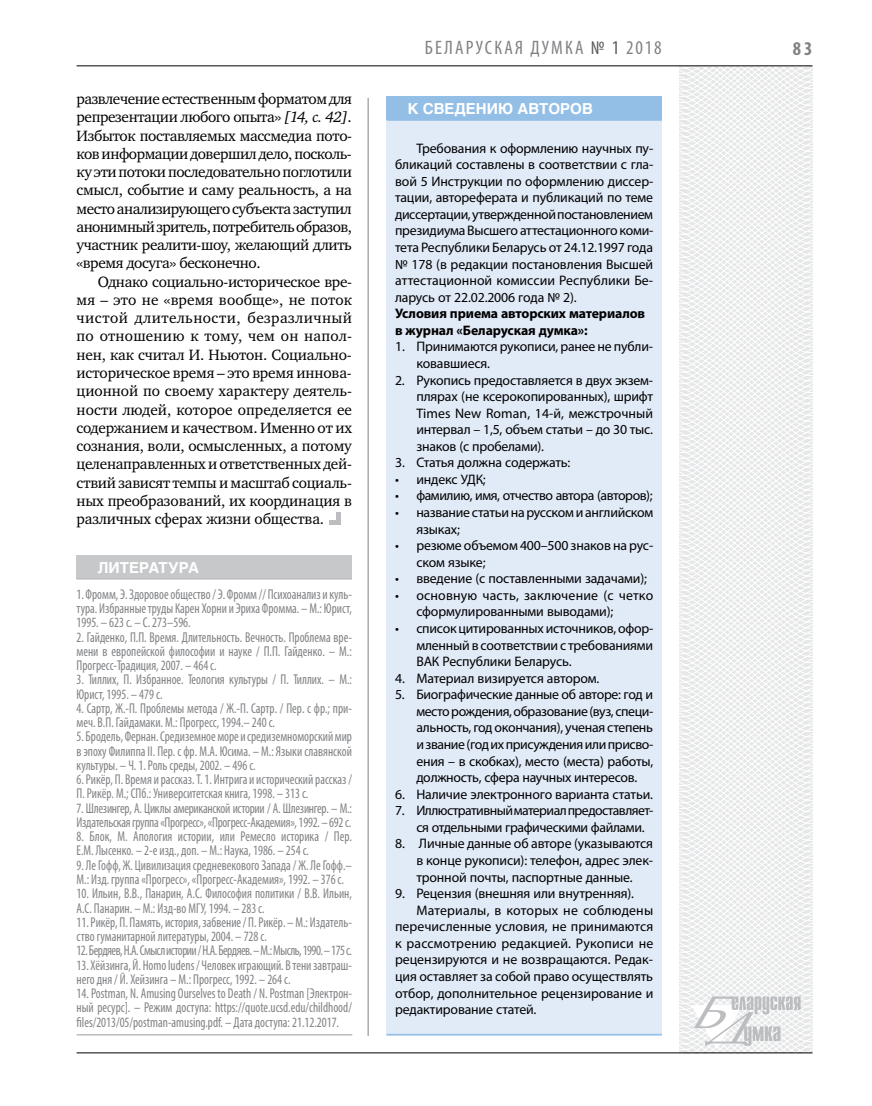
<style>
.page{position:relative;width:872px;height:1106px;background:#fff}
.page>*{position:absolute;margin:0;border:0;box-sizing:border-box;transform-origin:0 0}
.t1{font:condensed 19.5px "Myriad Pro";letter-spacing:.11em;color:#808285}
.t2{font:700 condensed 19.5px "Myriad Pro";color:#808285}
.t3{font:15.3px/18.3px "Charter C";letter-spacing:-.015em;color:#000;text-align:justify}
.t4{font:700 15px "Helios";color:#fff}
.t5{font:condensed 14.25px/14.2px "Myriad Pro";color:#808285;scale:.9 1}
.t6{font:condensed 14.25px/14.2px "Myriad Pro";letter-spacing:-.02em;color:#808285;scale:.9 1}
.t7{font:condensed 14.25px "Myriad Pro";letter-spacing:-.04em;color:#808285;scale:.9 1}
.t8{font:13.8px/16.5px "Myriad Pro";letter-spacing:-.01em;color:#000;text-align:justify}
.t9{font:13.8px/16.5px "Myriad Pro";letter-spacing:-.035em;color:#000}
.t10{font:700 13.8px/16.5px "Myriad Pro";letter-spacing:-.01em;color:#000}
.t11{font:13.8px "Myriad Pro";letter-spacing:-.03em;color:#000}
.t12{font:13.8px "Myriad Pro";letter-spacing:.01em;color:#000}
.t13{font:13.8px "Myriad Pro";letter-spacing:.015em;color:#000}
.s1{font-style:italic}
.s2{color:#58595b}
</style>
<div class="page">
<hr style="left:368px;top:98px;width:1px;height:938px;background:#808285">
<svg style="left:621px;top:65px;width:192px;height:989px"></svg>
<svg style="left:691px;top:996px;width:109px;height:53px"></svg>
<hr style="left:77px;top:65px;width:735px;height:1px;background:#000">
<hr style="left:77px;top:1052px;width:735px;height:1px;background:#000">
<div style="left:77px;top:555px;width:275px;height:23px;background:#c6c8ca"></div>
<hr style="left:77px;top:1034px;width:275px;height:1px;background:#bcbdc0">
<hr style="left:77px;top:578px;width:275px;height:1px;background:#bcbdc0">
<div style="left:386px;top:121px;width:276px;height:914px;background:#e1eaf7"></div>
<hr style="left:386px;top:1033px;width:276px;height:2px;background:#93bfe6">
<div style="left:386px;top:97px;width:276px;height:23px;background:#93bfe6"></div>
<hr style="left:386px;top:119px;width:276px;height:2px;background:#93bfe6">
<div style="left:336px;top:512px;width:5px;height:12px;background:#bcbdc0"></div>
<hr style="left:329px;top:520px;width:12px;height:4px;background:#bcbdc0">
<p class="t3" style="left:77px;top:90px;width:277px">развлечение естественным форматом для репрезентации любого опыта» <span class="s1">[14, с. 42]</span>.<br>Избыток поставляемых массмедиа пото&shy;ков информации довершил дело, посколь&shy;ку эти потоки последовательно поглотили смысл, событие и саму реальность, а на место анализирующего субъекта заступил анонимный зритель, потребитель образов, участник реалити-шоу, желающий длить «время досуга» бесконечно.</p>
<p class="t3" style="left:77px;top:272px;width:277px;text-indent:21px">Однако социально-историческое вре&shy;мя – это не «время вообще», не поток чистой длительности, безразличный по отношению к тому, чем он напол&shy;нен, как считал И. Ньютон. Социально&shy;историческое время – это время иннова&shy;ционной по своему характеру деятель&shy;ности людей, которое определяется ее содержанием и качеством. Именно от их сознания, воли, осмысленных, а потому целенаправленных и ответственных дей&shy;ствий зависят темпы и масштаб социаль&shy;ных преобразований, их координация в различных сферах жизни общества.</p>
<p class="t4" style="left:98px;top:559px;width:103px">Литература</p>
<p class="t5" style="left:77px;top:587px;width:307px;text-align:justify">1. Фромм, Э. Здоровое общество / Э. Фромм // Психоанализ и куль&shy;тура. Избранные труды Карен Хорни и Эриха Фромма. – М.: Юрист, 1995. – 623 с. – С. 273–596.</p>
<p class="t5" style="left:77px;top:629px;width:307px;text-align:justify">2. Гайденко, П.П. Время. Длительность. Вечность. Проблема вре&shy;мени в европейской философии и науке / П.П. Гайденко. – М.:<br>Прогресс-Традиция, 2007. – 464 с.</p>
<p class="t5" style="left:77px;top:672px;width:307px">3. Тиллих, П. Избранное. Теология культуры / П. Тиллих. – М.:<br>Юрист, 1995. – 479 с.</p>
<p class="t5" style="left:77px;top:701px;width:307px">4. Сартр, Ж.-П. Проблемы метода / Ж.-П. Сартр. / Пер. с фр.; при&shy;меч. В.П. Гайдамаки. М.: Прогресс, 1994.– 240 с.</p>
<p class="t5" style="left:77px;top:729px;width:307px;text-align:justify">5. Бродель, Фернан. Средиземное море и средиземноморский мир в эпоху Филиппа II. Пер. с фр. М.А. Юсима. – М.: Языки славянской культуры. – Ч. 1. Роль среды, 2002. – 496 с.</p>
<p class="t5" style="left:77px;top:772px;width:307px">6. Рикёр, П. Время и рассказ. Т. 1. Интрига и исторический рассказ /<br>П. Рикёр. М.; СПб.: Университетская книга, 1998. – 313 с.</p>
<p class="t6" style="left:77px;top:800px;width:307px">7. Шлезингер, А. Циклы американской истории / А. Шлезингер. – М.:<br>Издательская группа «Прогресс», «Прогресс-Академия», 1992. – 692 с.</p>
<p class="t5" style="left:77px;top:829px;width:307px">8. Блок, М. Апология истории, или Ремесло историка / Пер.<br>Е.М. Лысенко. – 2-е изд., доп. – М.: Наука, 1986. – 254 с.</p>
<p class="t5" style="left:77px;top:857px;width:307px">9. Ле Гофф, Ж. Цивилизация средневекового Запада / Ж. Ле Гофф.–<br>М.: Изд. группа «Прогресс», «Прогресс-Академия», 1992. – 376 с.</p>
<p class="t5" style="left:77px;top:886px;width:307px">10. Ильин, В.В., Панарин, А.С. Философия политики / В.В. Ильин,<br>А.С. Панарин. – М.: Изд-во МГУ, 1994. – 283 с.</p>
<p class="t5" style="left:77px;top:914px;width:307px">11. Рикёр, П. Память, история, забвение / П. Рикёр. – М.: Издатель&shy;ство гуманитарной литературы, 2004. – 728 с.</p>
<p class="t7" style="left:77px;top:942px;width:307px">12. Бердяев, Н.А. Смысл истории / Н.А. Бердяев. – М.: Мысль, 1990. – 175 с.</p>
<p class="t5" style="left:77px;top:957px;width:307px">13. Хёйзинга, Й. Homo ludens / Человек играющий. В тени завтраш&shy;него дня / Й. Хейзинга – М.: Прогресс, 1992. – 264 с.</p>
<p class="t5" style="left:77px;top:985px;width:307px;text-align:justify">14. Postman, N. Amusing Ourselves to Death / N. Postman [Электрон&shy;ный ресурс]. – Режим доступа: https://quote.ucsd.edu/childhood/ files/2013/05/postman-amusing.pdf. – Дата доступа: 21.12.2017.</p>
<h1 class="t1" style="left:425px;top:36px;width:238px">БЕЛА РУСКА Я ДУМКА <span class="s2">№ 1</span> 2018</h1>
<h1 class="t2" style="left:793px;top:37px;width:21px">83</h1>
<p class="t4" style="left:408px;top:100px;width:186px">к сведению авторов</p>
<p class="t8" style="left:395px;top:139px;width:260px;text-indent:21px">Требования к оформлению научных пу&shy;бликаций составлены в соответствии с гла&shy;вой 5 Инструкции по оформлению диссер&shy;тации, автореферата и публикаций по теме диссертации, утвержденной постановлением президиума Высшего аттестационного коми&shy;тета Республики Беларусь от 24.12.1997 года № 178 (в редакции постановления Высшей аттестационной комиссии Республики Бе&shy;ларусь от 22.02.2006 года № 2).</p>
<p class="t10" style="left:395px;top:305px;width:252px">Условия приема авторских материалов в журнал «Беларуская думка»:</p>
<p class="t8" style="left:416px;top:338px;width:238px;text-indent:-21px">1. Принимаются рукописи, ранее не публи&shy;ковавшиеся.</p>
<p class="t8" style="left:416px;top:371px;width:238px;text-indent:-21px">2. Рукопись предоставляется в двух экзем&shy;плярах (не ксерокопированных), шрифт Times New Roman, 14-й, межстрочный интервал – 1,5, объем статьи – до 30 тыс. знаков (с пробелами).</p>
<p class="t8" style="left:395px;top:454px;width:177px">3. Статья должна содержать:</p>
<p class="t8" style="left:395px;top:471px;width:92px">• индекс УДК;</p>
<p class="t11" style="left:395px;top:487px;width:259px">• фамилию, имя, отчество автора (авторов);</p>
<p class="t8" style="left:416px;top:504px;width:238px;text-indent:-21px">• название статьинарусскомианглийском языках;</p>
<p class="t8" style="left:416px;top:537px;width:238px;text-indent:-21px">• резюме объемом 400–500 знаков на рус&shy;ском языке;</p>
<p class="t8" style="left:395px;top:570px;width:253px">• введение (с поставленными задачами);</p>
<p class="t8" style="left:416px;top:587px;width:238px;text-indent:-21px">• основную часть, заключение (с четко сформулированными выводами);</p>
<p class="t8" style="left:416px;top:620px;width:238px;text-indent:-21px">• списокцитированныхисточников,офор&shy;мленный в соответствии с требованиями ВАК Республики Беларусь.</p>
<p class="t8" style="left:395px;top:669px;width:206px">4. Материал визируется автором.</p>
<p class="t8" style="left:416px;top:686px;width:238px;text-indent:-21px">5. Биографические данные об авторе: год и место рождения, образование (вуз, специ&shy;альность, год окончания), ученая степень извание (год ихприсуждения или присво&shy;ения – в скобках), место (места) работы, должность, сфера научных интересов.</p>
<p class="t8" style="left:395px;top:785px;width:259px">6. Наличие электронного варианта статьи.</p>
<p class="t9" style="left:416px;top:802px;width:238px;text-indent:-21px">7. Иллюстративный материал предоставляет&shy;ся отдельными графическими файлами.</p>
<p class="t8" style="left:416px;top:835px;width:238px;text-indent:-21px">8. Личные данные об авторе (указываются в конце рукописи): телефон, адрес элек&shy;тронной почты, паспортные данные.</p>
<p class="t8" style="left:395px;top:885px;width:241px">9. Рецензия (внешняя или внутренняя).</p>
<p class="t13" style="left:416px;top:901px;width:238px">Материалы, в которых не соблюдены</p>
<p class="t8" style="left:395px;top:918px;width:260px">перечисленные условия, не принимаются</p>
<p class="t12" style="left:395px;top:934px;width:260px">к рассмотрению редакцией. Рукописи не</p>
<p class="t8" style="left:395px;top:951px;width:259px">рецензируются и не возвращаются. Редак-</p>
<p class="t8" style="left:395px;top:967px;width:259px">ция оставляет за собой право осуществлять</p>
<p class="t8" style="left:395px;top:984px;width:260px">отбор, дополнительное рецензирование и</p>
<p class="t8" style="left:395px;top:1001px;width:143px">редактирование статей.</p>
</div>
